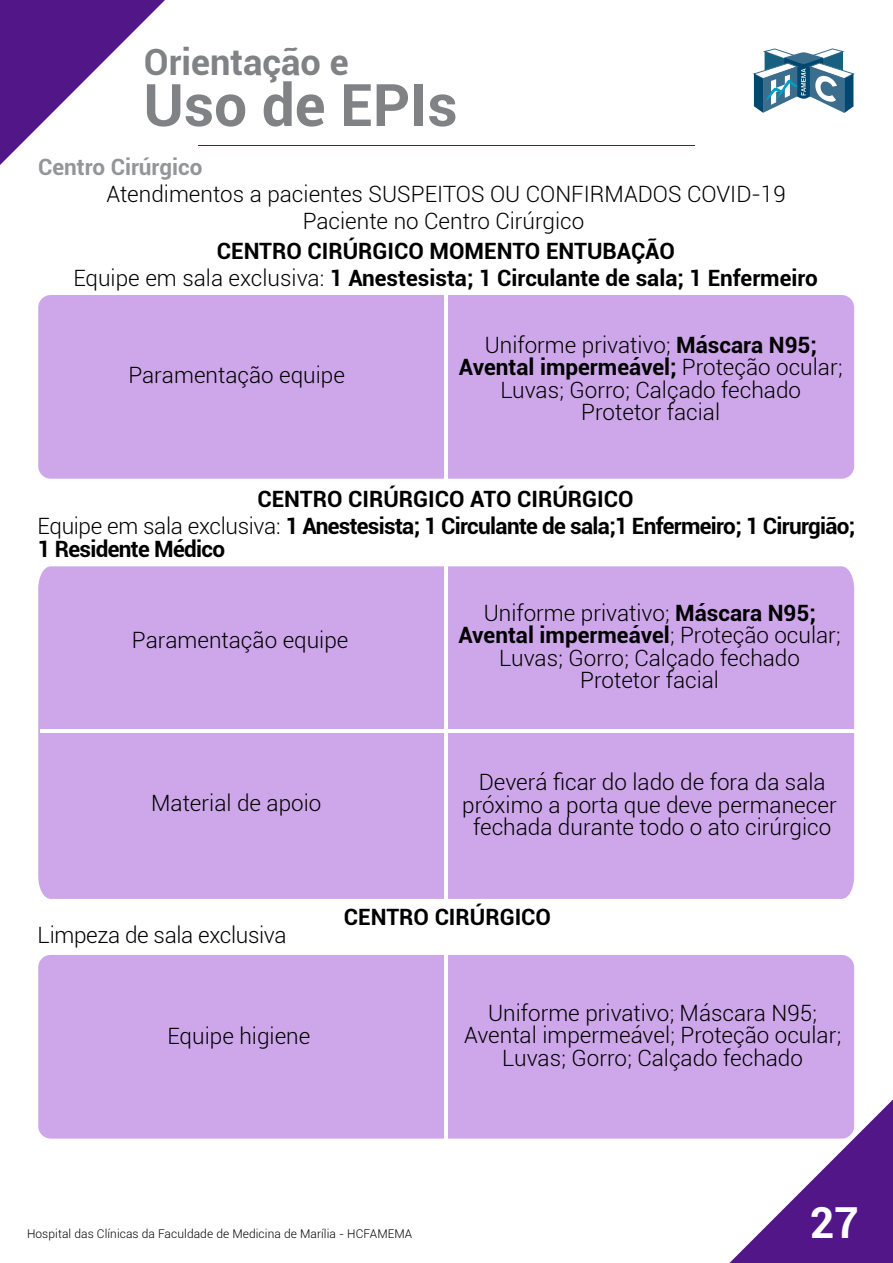
<style>
.page{position:relative;width:893px;height:1263px;background:#fff}
.page>*{position:absolute;margin:0;border:0;box-sizing:border-box;transform-origin:0 0}
.t1{font:700 58.65px "Roboto";color:#808285}
.t2{font:700 42.75px "Roboto";color:#fff}
.t3{font:700 36.15px "Roboto";color:#808285}
.t4{font:300 22.5px/22.5px "Roboto";color:#000;text-align:center}
.t5{font:700 22.5px "Roboto";color:#000}
.t6{font:700 22.5px/22.5px "Roboto";letter-spacing:-.03em;color:#000}
.t7{font:700 22.5px "Roboto";color:#939598}
.t8{font:300 12px "Roboto";letter-spacing:.005em;color:#000}
.s1{font-weight:300}
.s2{font-weight:700}
</style>
<div class="page">
<svg style="left:728px;top:1099px;width:165px;height:164px"></svg>
<hr style="left:198px;top:145px;width:496px;height:1px;background:#531689">
<svg style="left:0;top:0;width:165px;height:165px"></svg>
<svg style="left:753px;top:48px;width:102px;height:65px"></svg>
<div style="left:38px;top:295px;width:816px;height:184px;background:#cea7ea;border-radius:13px"></div>
<hr style="left:444px;top:295px;width:3px;height:184px;background:#fff">
<div style="left:38px;top:955px;width:816px;height:183px;background:#cea7ea;border-radius:13px"></div>
<hr style="left:444px;top:955px;width:3px;height:183px;background:#fff">
<div style="left:38px;top:566px;width:816px;height:333px;background:#cea7ea"></div>
<hr style="left:444px;top:566px;width:3px;height:333px;background:#fff">
<hr style="left:40px;top:729px;width:814px;height:3px;background:#fff">
<h3 class="t3" style="left:144px;top:37px;width:206px">Orientação e</h3>
<h1 class="t1" style="left:143px;top:64px;width:316px">Uso de EPIs</h1>
<p class="t7" style="left:38px;top:151px;width:166px">Centro Cirúrgico</p>
<p class="t4" style="left:106px;top:179px;width:681px;line-height:27.3px">Atendimentos a pacientes SUSPEITOS OU CONFIRMADOS COVID-19<br>Paciente no Centro Cirúrgico</p>
<p class="t5" style="left:217px;top:235px;width:460px">CENTRO CIRÚRGICO MOMENTO ENTUBAÇÃO</p>
<p class="t5" style="left:73px;top:263px;width:746px"><span class="s1">Equipe em sala exclusiva:</span> 1 Anestesista; 1 Circulante de sala; 1 Enfermeiro</p>
<p class="t4" style="left:128px;top:363px;width:218px">Paramentação equipe</p>
<p class="t4" style="left:459px;top:333px;width:385px">Uniforme privativo; <span class="s2">Máscara N95;<br>Avental impermeável;</span> Proteção ocular;<br>Luvas; Gorro; Calçado fechado<br>Protetor facial</p>
<p class="t5" style="left:257px;top:483px;width:378px">CENTRO CIRÚRGICO ATO CIRÚRGICO</p>
<p class="t6" style="left:38px;top:514px;width:819px"><span class="s1">Equipe em sala exclusiva:</span> 1 Anestesista; 1 Circulante de sala;1 Enfermeiro; 1 Cirurgião;<br>1 Residente Médico</p>
<p class="t4" style="left:132px;top:628px;width:218px">Paramentação equipe</p>
<p class="t4" style="left:151px;top:791px;width:172px">Material de apoio</p>
<p class="t4" style="left:458px;top:601px;width:384px">Uniforme privativo; <span class="s2">Máscara N95;<br>Avental impermeável</span>; Proteção ocular;<br>Luvas; Gorro; Calçado fechado<br>Protetor facial</p>
<p class="t4" style="left:462px;top:770px;width:376px">Deverá ficar do lado de fora da sala próximo a porta que deve permanecer fechada durante todo o ato cirúrgico</p>
<p class="t4" style="left:38px;top:923px;width:250px">Limpeza de sala exclusiva</p>
<p class="t4" style="left:167px;top:1024px;width:144px">Equipe higiene</p>
<p class="t5" style="left:344px;top:901px;width:209px">CENTRO CIRÚRGICO</p>
<p class="t4" style="left:464px;top:1001px;width:378px">Uniforme privativo; Máscara N95;<br>Avental impermeável; Proteção ocular;<br>Luvas; Gorro; Calçado fechado</p>
<p class="t8" style="left:27px;top:1225px;width:387px">Hospital das Clínicas da Faculdade de Medicina de Marília - HCFAMEMA</p>
<h2 class="t2" style="left:810px;top:1193px;width:51px">27</h2>
</div>
